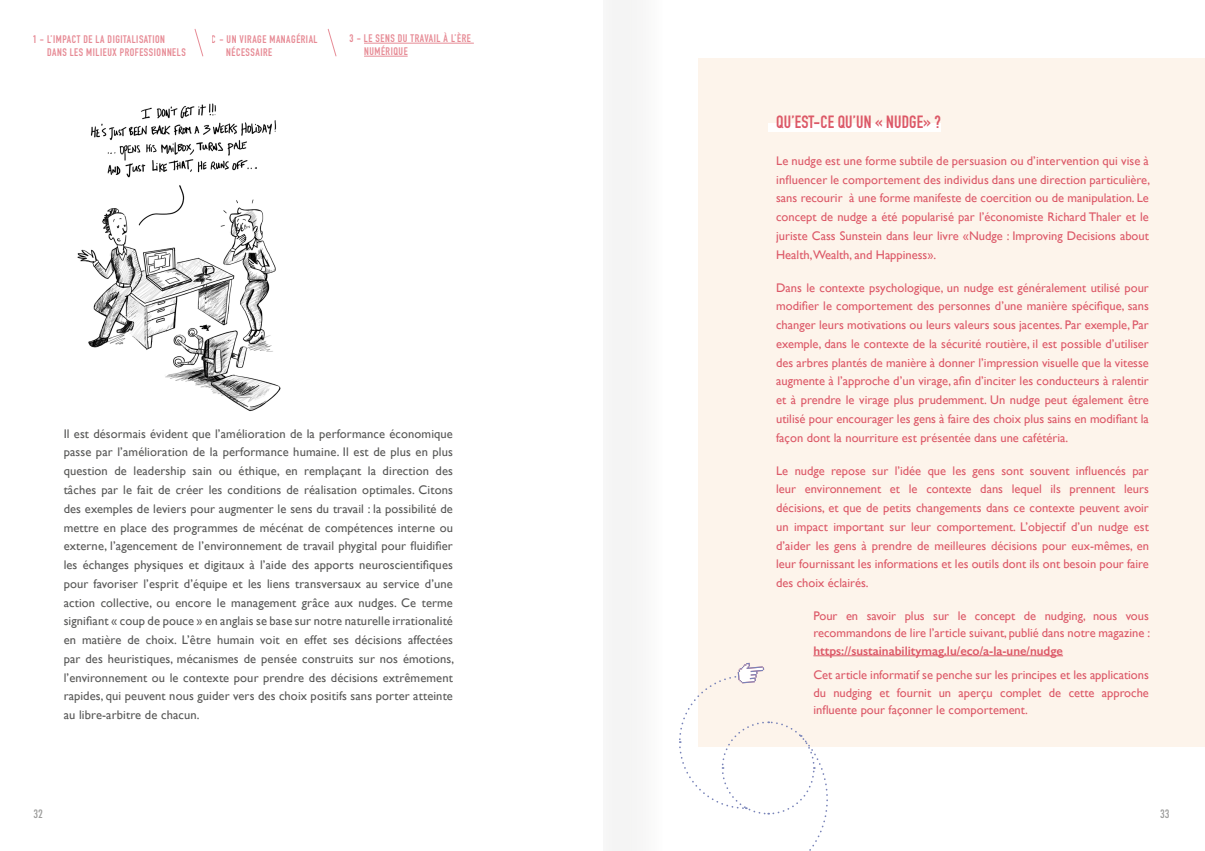
<style>
.page{position:relative;width:1205px;height:851px;background:#fff}
.page>*{position:absolute;margin:0;border:0;box-sizing:border-box;transform-origin:0 0}
.t1{font:700 17.5px "DIN Condensed";letter-spacing:.01em;color:#dc5867}
.t2{font:12.5px/18.8px "Gill Sans";color:#dc5867;text-align:justify}
.t3{font:12.5px/18.8px "Gill Sans";letter-spacing:.01em;color:#575756;text-align:justify}
.t4{font:600 12.5px "Gill Sans";color:#dc5867}
.t5{font:500 condensed 11.25px "Futura";color:#9d9d9c}
.t6{font:700 10.88px/13px "DIN Condensed";letter-spacing:.05em;color:#dc5867}
</style>
<div class="page">
<div style="left:698px;top:58px;width:507px;height:688px;background:#fdf4eb"></div>
<div style="left:603px;top:0;width:71px;height:850px;background:#f6f6f6"></div>
<img style="left:77px;top:103px;width:204px;height:308px">
<hr style="left:813px;top:655px;width:250px;height:1px;background:#dc5867">
<svg style="left:679px;top:662px;width:156px;height:189px"></svg>
<hr style="left:364px;top:43px;width:110px;height:1px;background:#dc5867">
<hr style="left:364px;top:56px;width:44px;height:1px;background:#dc5867">
<svg style="left:194px;top:29px;width:10px;height:28px"></svg>
<svg style="left:327px;top:29px;width:10px;height:28px"></svg>
<div style="left:769px;top:123px;width:172px;height:9px;background:#fff"></div>
<p class="t6" style="left:47px;top:32px;width:140px;text-indent:-14px">1 - L’IMPACT DE LA DIGITALISATION<br>DANS LES MILIEUX PROFESSIONNELS</p>
<p class="t6" style="left:226px;top:32px;width:93px;text-indent:-14px">C - UN VIRAGE MANAGÉRIAL<br>NÉCESSAIRE</p>
<p class="t6" style="left:364px;top:32px;width:108px;text-indent:-14px">3 - LE SENS DU TRAVAIL À L’ÈRE<br>NUMÉRIQUE</p>
<p class="t3" style="left:64px;top:424px;width:392px">Il est désormais évident que l’amélioration de la performance économique passe par l’amélioration de la performance humaine. Il est de plus en plus question de leadership sain ou éthique, en remplaçant la direction des tâches par le fait de créer les conditions de réalisation optimales. Citons des exemples de leviers pour augmenter le sens du travail : la possibilité de mettre en place des programmes de mécénat de compétences interne ou externe, l’agencement de l’environnement de travail phygital pour fluidifier les échanges physiques et digitaux à l’aide des apports neuroscientifiques pour favoriser l’esprit d’équipe et les liens transversaux au service d’une action collective, ou encore le management grâce aux nudges. Ce terme signifiant « coup de pouce » en anglais se base sur notre naturelle irrationalité en matière de choix. L’être humain voit en effet ses décisions affectées par des heuristiques, mécanismes de pensée construits sur nos émotions, l’environnement ou le contexte pour prendre des décisions extrêmement rapides, qui peuvent nous guider vers des choix positifs sans porter atteinte au libre-arbitre de chacun.</p>
<h1 class="t1" style="left:776px;top:110px;width:166px">QU’EST-CE QU’UN « NUDGE» ?</h1>
<p class="t2" style="left:776px;top:151px;width:375px">Le nudge est une forme subtile de persuasion ou d’intervention qui vise à influencer le comportement des individus dans une direction particulière, sans recourir à une forme manifeste de coercition ou de manipulation. Le concept de nudge a été popularisé par l’économiste Richard Thaler et le juriste Cass Sunstein dans leur livre «Nudge : Improving Decisions about Health,Wealth, and Happiness».</p>
<p class="t2" style="left:776px;top:278px;width:374px">Dans le contexte psychologique, un nudge est généralement utilisé pour modifier le comportement des personnes d’une manière spécifique, sans changer leurs motivations ou leurs valeurs sous jacentes. Par exemple, Par exemple, dans le contexte de la sécurité routière, il est possible d’utiliser des arbres plantés de manière à donner l’impression visuelle que la vitesse augmente à l’approche d’un virage, afin d’inciter les conducteurs à ralentir et à prendre le virage plus prudemment. Un nudge peut également être utilisé pour encourager les gens à faire des choix plus sains en modifiant la façon dont la nourriture est présentée dans une cafétéria.</p>
<p class="t2" style="left:776px;top:461px;width:374px">Le nudge repose sur l’idée que les gens sont souvent influencés par leur environnement et le contexte dans lequel ils prennent leurs décisions, et que de petits changements dans ce contexte peuvent avoir un impact important sur leur comportement. L’objectif d’un nudge est d’aider les gens à prendre de meilleures décisions pour eux-mêmes, en leur fournissant les informations et les outils dont ils ont besoin pour faire des choix éclairés.</p>
<p class="t2" style="left:813px;top:606px;width:338px;line-height:17.5px">Pour en savoir plus sur le concept de nudging, nous vous recommandons de lire l’article suivant, publié dans notre magazine :</p>
<p class="t4" style="left:813px;top:643px;width:251px">https://sustainabilitymag.lu/eco/a-la-une/nudge</p>
<p class="t2" style="left:813px;top:666px;width:337px;line-height:17.5px">Cet article informatif se penche sur les principes et les applications du nudging et fournit un aperçu complet de cette approche influente pour façonner le comportement.</p>
<p class="t5" style="left:33px;top:806px;width:11px">32</p>
<p class="t5" style="left:1160px;top:806px;width:11px">33</p>
</div>
